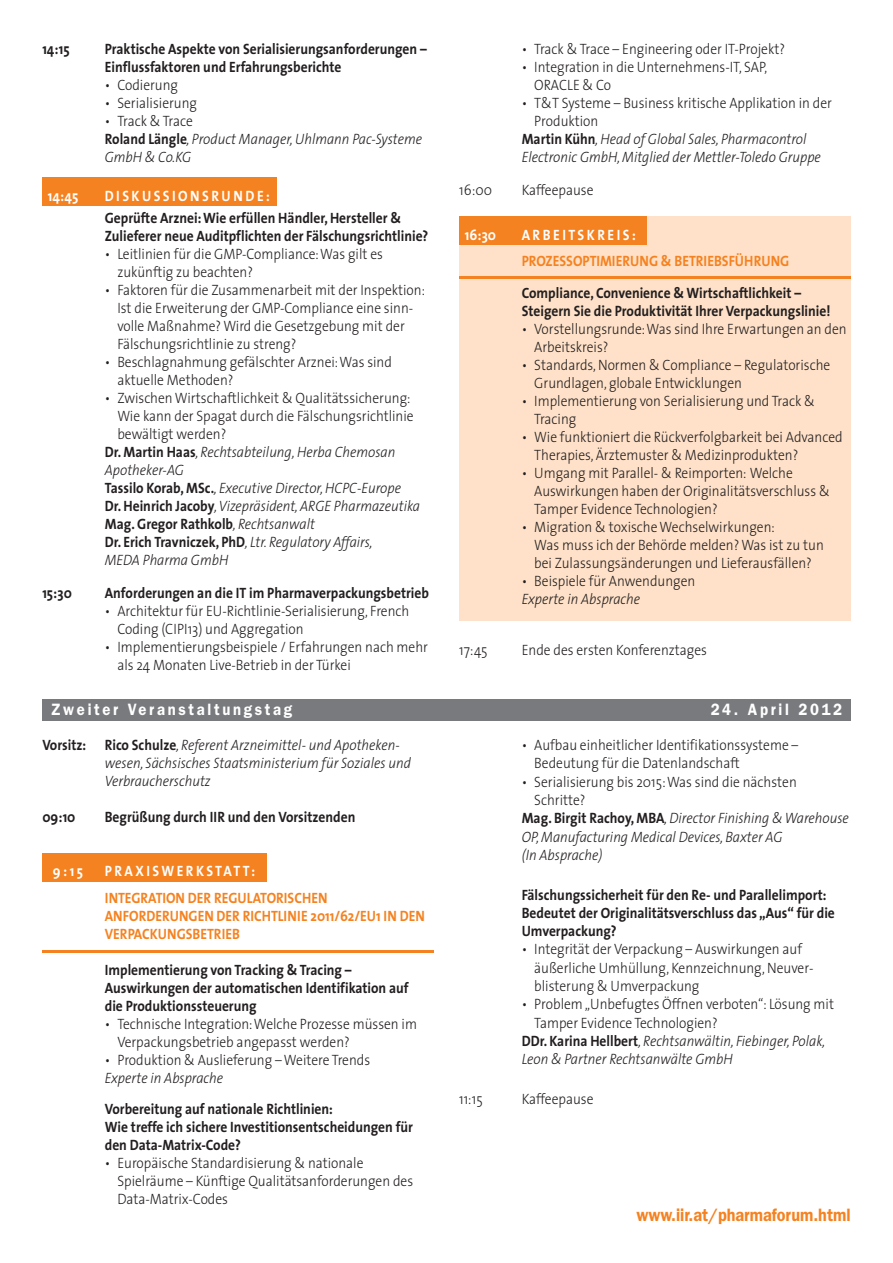
<style>
.page{position:relative;width:893px;height:1263px;background:#fff}
.page>*{position:absolute;margin:0;border:0;box-sizing:border-box;transform-origin:0 0}
.t1{font:600 18px "Franklin Gothic";color:#f58220;scale:.9 1}
.t2{font:600 16.5px "Franklin Gothic";letter-spacing:.18em;color:#fff;scale:.9 1}
.t3{font:300 15px/18px "The Sans";color:#231f20;scale:.9 1}
.t4{font:700 15px/18px "The Sans";color:#231f20;scale:.9 1}
.t5{font:italic 300 15px/18px "The Sans";color:#231f20;scale:.9 1}
.t6{font:700 15px/18px "The Sans";color:#f58220;scale:.9 1}
.t7{font:700 15px "The Sans";letter-spacing:.18em;color:#fff;scale:.9 1}
.s1{font-style:normal}
.s2{font-weight:700;font-style:normal}
.s3{font-weight:300;font-style:italic}
</style>
<div class="page">
<div style="left:42px;top:853px;width:224px;height:29px;background:#f58220"></div>
<div style="left:42px;top:177px;width:234px;height:29px;background:#f58220"></div>
<hr style="left:42px;top:950px;width:391px;height:3px;background:#f58220">
<div style="left:459px;top:216px;width:391px;height:405px;background:#fee1c8"></div>
<div style="left:459px;top:216px;width:187px;height:29px;background:#f58220"></div>
<div style="left:42px;top:699px;width:808px;height:22px;background:#787a7d"></div>
<hr style="left:459px;top:276px;width:391px;height:3px;background:#f58220">
<p class="t4" style="left:42px;top:41px;width:32px">14:15</p>
<p class="t4" style="left:105px;top:41px;width:359px">Praktische Aspekte von Serialisierungsanforderungen –<br>Einflussfaktoren und Erfahrungsberichte</p>
<p class="t3" style="left:105px;top:77px;width:83px">• Codierung</p>
<p class="t3" style="left:105px;top:95px;width:104px">• Serialisierung</p>
<p class="t5" style="left:105px;top:113px;width:354px"><span class="s1">• Track &amp; Trace<br></span><span class="s2">Roland Längle</span>, Product Manager, Uhlmann Pac-Systeme<br>GmbH &amp; Co.KG</p>
<p class="t7" style="left:48px;top:190px;width:35px">14:45</p>
<p class="t7" style="left:105px;top:190px;width:185px">DISKUSSIONSRUNDE:</p>
<p class="t4" style="left:105px;top:210px;width:361px">Geprüfte Arznei: Wie erfüllen Händler, Hersteller &amp;<br>Zulieferer neue Auditpflichten der Fälschungsrichtlinie?</p>
<p class="t3" style="left:117px;top:246px;width:297px;text-indent:-13px">• Leitlinien für die GMP-Compliance:Was gilt es zukünftig zu beachten?</p>
<p class="t3" style="left:117px;top:282px;width:343px;text-indent:-13px">• Faktoren für die Zusammenarbeit mit der Inspektion:<br>Ist die Erweiterung der GMP-Compliance eine sinn&shy;volle Maßnahme? Wird die Gesetzgebung mit der Fälschungsrichtlinie zu streng?</p>
<p class="t3" style="left:117px;top:354px;width:306px;text-indent:-13px">• Beschlagnahmung gefälschter Arznei:Was sind aktuelle Methoden?</p>
<p class="t3" style="left:105px;top:390px;width:341px">• Zwischen Wirtschaftlichkeit &amp; Qualitätssicherung:</p>
<p class="t3" style="left:117px;top:408px;width:331px">Wie kann der Spagat durch die Fälschungsrichtlinie</p>
<p class="t3" style="left:117px;top:426px;width:123px">bewältigt werden?</p>
<p class="t5" style="left:105px;top:444px;width:324px"><span class="s2">Dr. Martin Haas</span>, Rechtsabteilung, Herba Chemosan</p>
<p class="t5" style="left:105px;top:462px;width:90px">Apotheker-AG</p>
<p class="t5" style="left:105px;top:480px;width:331px"><span class="s2">Tassilo Korab, MSc.</span>, Executive Director, HCPC-Europe</p>
<p class="t5" style="left:105px;top:498px;width:352px"><span class="s2">Dr. Heinrich Jacoby</span>, Vizepräsident, ARGE Pharmazeutika</p>
<p class="t4" style="left:105px;top:516px;width:235px">Mag. Gregor Rathkolb<span class="s3">, Rechtsanwalt</span></p>
<p class="t5" style="left:105px;top:534px;width:299px"><span class="s2">Dr. Erich Travniczek, PhD</span>, Ltr. Regulatory Affairs,</p>
<p class="t5" style="left:105px;top:552px;width:139px">MEDA Pharma GmbH</p>
<p class="t4" style="left:42px;top:585px;width:34px">15:30</p>
<p class="t4" style="left:105px;top:585px;width:361px">Anforderungen an die IT im Pharmaverpackungsbetrieb</p>
<p class="t3" style="left:117px;top:603px;width:326px;text-indent:-13px">• Architektur für EU-Richtlinie-Serialisierung, French<br>Coding (CIPI13) und Aggregation</p>
<p class="t3" style="left:117px;top:639px;width:346px;text-indent:-13px">• Implementierungsbeispiele / Erfahrungen nach mehr als 24 Monaten Live-Betrieb in der Türkei</p>
<p class="t3" style="left:521px;top:41px;width:294px">• Track &amp; Trace – Engineering oder IT-Projekt?</p>
<p class="t3" style="left:534px;top:59px;width:260px;text-indent:-13px">• Integration in die Unternehmens-IT, SAP,<br>ORACLE &amp; Co</p>
<p class="t3" style="left:521px;top:95px;width:346px">• T&amp;T Systeme – Business kritische Applikation in der</p>
<p class="t3" style="left:534px;top:113px;width:73px">Produktion</p>
<p class="t5" style="left:521px;top:131px;width:318px"><span class="s2">Martin Kühn</span>, Head of Global Sales, Pharmacontrol</p>
<p class="t5" style="left:521px;top:149px;width:334px">Electronic GmbH, Mitglied der Mettler-Toledo Gruppe</p>
<p class="t3" style="left:459px;top:182px;width:38px">16:00</p>
<p class="t3" style="left:521px;top:182px;width:81px">Kaffeepause</p>
<p class="t7" style="left:465px;top:229px;width:36px">16:30</p>
<p class="t7" style="left:521px;top:229px;width:128px">ARBEITSKREIS:</p>
<p class="t6" style="left:521px;top:254px;width:299px">PROZESSOPTIMIERUNG &amp; BETRIEBSFÜHRUNG</p>
<p class="t4" style="left:521px;top:285px;width:344px">Compliance, Convenience &amp; Wirtschaftlichkeit –<br>Steigern Sie die Produktivität Ihrer Verpackungslinie!</p>
<p class="t3" style="left:534px;top:321px;width:348px;text-indent:-13px">• Vorstellungsrunde:Was sind Ihre Erwartungen an den<br>Arbeitskreis?</p>
<p class="t3" style="left:534px;top:357px;width:330px;text-indent:-13px">• Standards, Normen &amp; Compliance – Regulatorische<br>Grundlagen, globale Entwicklungen</p>
<p class="t3" style="left:534px;top:393px;width:313px;text-indent:-13px">• Implementierung von Serialisierung und Track &amp;<br>Tracing</p>
<p class="t3" style="left:534px;top:429px;width:344px;text-indent:-13px">• Wie funktioniert die Rückverfolgbarkeit bei Advanced<br>Therapies, Ärztemuster &amp; Medizinprodukten?</p>
<p class="t3" style="left:534px;top:465px;width:330px;text-indent:-13px">• Umgang mit Parallel- &amp; Reimporten: Welche<br>Auswirkungen haben der Originalitätsverschluss &amp;<br>Tamper Evidence Technologien?</p>
<p class="t3" style="left:534px;top:519px;width:323px;text-indent:-13px">• Migration &amp; toxische Wechselwirkungen:<br>Was muss ich der Behörde melden? Was ist zu tun bei Zulassungsänderungen und Lieferausfällen?</p>
<p class="t3" style="left:521px;top:573px;width:194px">• Beispiele für Anwendungen</p>
<p class="t5" style="left:521px;top:591px;width:133px">Experte in Absprache</p>
<p class="t3" style="left:459px;top:642px;width:33px">17:45</p>
<p class="t3" style="left:521px;top:642px;width:207px">Ende des ersten Konferenztages</p>
<p class="t2" style="left:51px;top:704px;width:270px">Zweiter Veranstaltungstag</p>
<p class="t2" style="left:710px;top:704px;width:147px">24. April 2012</p>
<p class="t5" style="left:105px;top:737px;width:342px;text-indent:-62px"><span class="s2">Vorsitz: Rico Schulze</span>, Referent Arzneimittel- und Apotheken&shy;wesen, Sächsisches Staatsministerium für Soziales und<br>Verbraucherschutz</p>
<p class="t4" style="left:42px;top:810px;width:38px">09:10</p>
<p class="t4" style="left:105px;top:810px;width:280px">Begrüßung durch IIR und den Vorsitzenden</p>
<p class="t3" style="left:534px;top:737px;width:295px;text-indent:-13px">• Aufbau einheitlicher Identifikationssysteme –<br>Bedeutung für die Datenlandschaft</p>
<p class="t3" style="left:521px;top:774px;width:307px">• Serialisierung bis 2015:Was sind die nächsten</p>
<p class="t3" style="left:534px;top:792px;width:58px">Schritte?</p>
<p class="t5" style="left:521px;top:810px;width:365px"><span class="s2">Mag. Birgit Rachoy, MBA</span>, Director Finishing &amp; Warehouse</p>
<p class="t5" style="left:521px;top:829px;width:291px">OP, Manufacturing Medical Devices, Baxter AG</p>
<p class="t5" style="left:521px;top:847px;width:91px">(In Absprache)</p>
<p class="t4" style="left:521px;top:887px;width:349px">Fälschungssicherheit für den Re- und Parallelimport:<br>Bedeutet der Originalitätsverschluss das „Aus“ für die<br>Umverpackung?</p>
<p class="t3" style="left:534px;top:942px;width:312px;text-indent:-13px">• Integrität der Verpackung – Auswirkungen auf äußerliche Umhüllung, Kennzeichnung, Neuver&shy;blisterung &amp; Umverpackung</p>
<p class="t3" style="left:521px;top:997px;width:348px">• Problem „Unbefugtes Öffnen verboten“: Lösung mit</p>
<p class="t3" style="left:534px;top:1015px;width:205px">Tamper Evidence Technologien?</p>
<p class="t5" style="left:521px;top:1033px;width:339px"><span class="s2">DDr. Karina Hellbert</span>, Rechtsanwältin, Fiebinger, Polak,</p>
<p class="t5" style="left:521px;top:1051px;width:236px">Leon &amp; Partner Rechtsanwälte GmbH</p>
<p class="t7" style="left:53px;top:865px;width:35px">9:15</p>
<p class="t7" style="left:105px;top:865px;width:168px">PRAXISWERKSTATT:</p>
<p class="t6" style="left:105px;top:890px;width:357px">INTEGRATION DER REGULATORISCHEN<br>ANFORDERUNGEN DER RICHTLINIE 2011/62/EU1 IN DEN<br>VERPACKUNGSBETRIEB</p>
<p class="t4" style="left:105px;top:962px;width:339px">Implementierung von Tracking &amp; Tracing –<br>Auswirkungen der automatischen Identifikation auf die Produktionssteuerung</p>
<p class="t3" style="left:117px;top:1016px;width:334px;text-indent:-13px">• Technische Integration:Welche Prozesse müssen im<br>Verpackungsbetrieb angepasst werden?</p>
<p class="t3" style="left:105px;top:1052px;width:296px">• Produktion &amp; Auslieferung – Weitere Trends</p>
<p class="t5" style="left:105px;top:1070px;width:133px">Experte in Absprache</p>
<p class="t4" style="left:105px;top:1102px;width:344px">Vorbereitung auf nationale Richtlinien:<br>Wie treffe ich sichere Investitionsentscheidungen für den Data-Matrix-Code?</p>
<p class="t3" style="left:117px;top:1156px;width:330px;text-indent:-13px">• Europäische Standardisierung &amp; nationale<br>Spielräume – Künftige Qualitätsanforderungen des<br>Data-Matrix-Codes</p>
<p class="t3" style="left:459px;top:1091px;width:28px">11:15</p>
<p class="t3" style="left:521px;top:1091px;width:81px">Kaffeepause</p>
<p class="t1" style="left:636px;top:1208px;width:239px">www.iir.at/pharmaforum.html</p>
</div>
